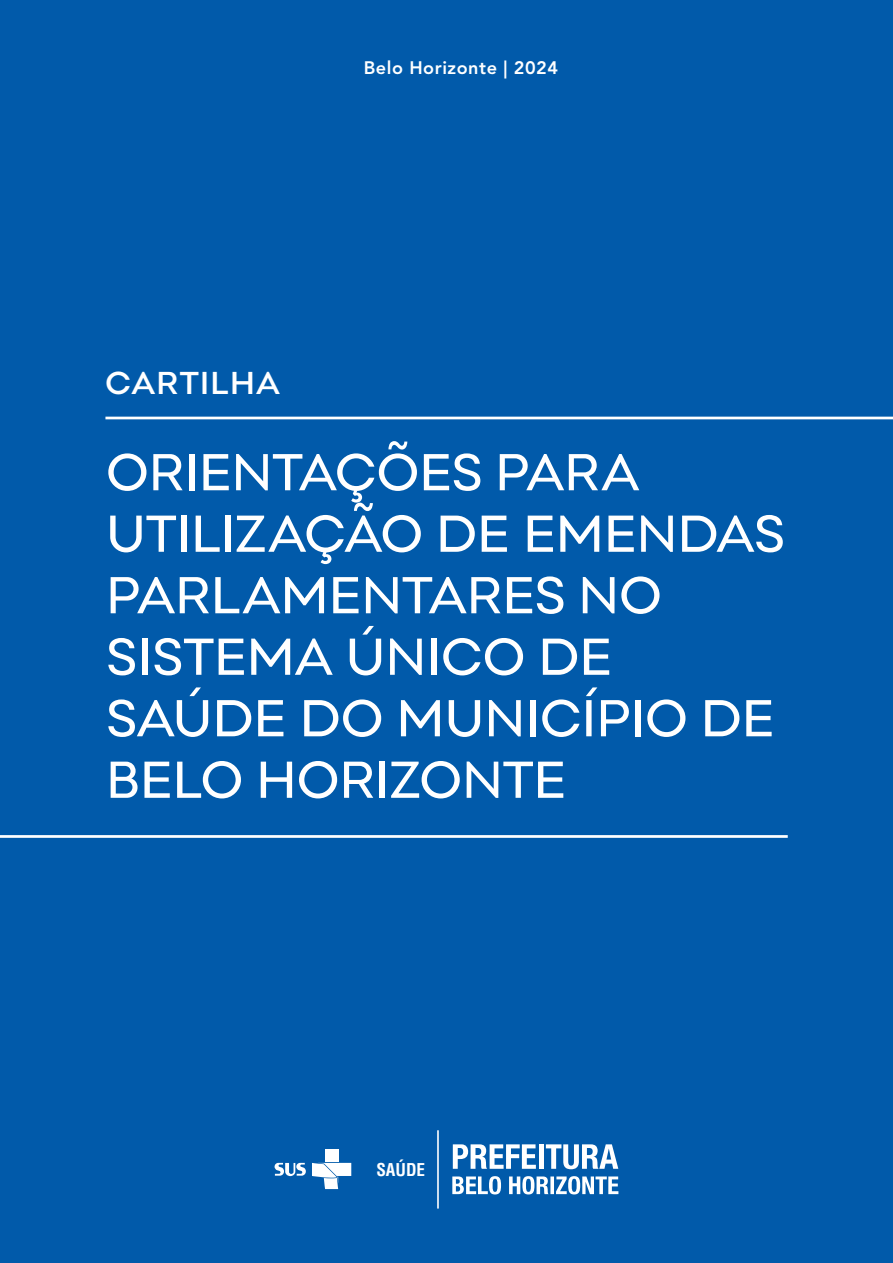
<style>
.page{position:relative;width:893px;height:1263px;background:#015aaa}
.page>*{position:absolute;margin:0;border:0;box-sizing:border-box;transform-origin:0 0}
.CAPA___Titulo{font:54px/61.5px "Point";letter-spacing:-.01em;color:#fff}
.CAPA___Tipo_de_material{font:600 33px "Point";letter-spacing:.02em;color:#fff}
.CAPA___BH-Ano{font:800 18px "Avenir";letter-spacing:.03em;color:#fff}
.t1{font:700 condensed 17.25px "Helvetica LT Std";color:#fff}
</style>
<div class="page">
<hr style="left:0;top:835px;width:786px;height:3px;background:#fff">
<hr style="left:107px;top:417px;width:786px;height:2px;background:#fff">
<hr style="left:437px;top:1130px;width:2px;height:79px;background:#fff">
<svg style="left:275px;top:1163px;width:31px;height:13px"></svg>
<div style="left:325px;top:1150px;width:13px;height:12px;background:#fff"></div>
<svg style="left:312px;top:1163px;width:39px;height:26px"></svg>
<svg style="left:453px;top:1144px;width:83px;height:25px"></svg>
<hr style="left:539px;top:1144px;width:4px;height:25px;background:#fff">
<svg style="left:546px;top:1144px;width:72px;height:25px"></svg>
<svg style="left:452px;top:1176px;width:49px;height:18px"></svg>
<svg style="left:509px;top:1176px;width:39px;height:18px"></svg>
<svg style="left:550px;top:1176px;width:4px;height:18px"></svg>
<svg style="left:556px;top:1176px;width:62px;height:18px"></svg>
<p class="CAPA___BH-Ano" style="left:364px;top:54px;width:196px">Belo Horizonte | 2024</p>
<p class="CAPA___Tipo_de_material" style="left:105px;top:362px;width:176px">CARTILHA</p>
<p class="CAPA___Titulo" style="left:106px;top:441px;width:681px">ORIENTAÇÕES PARA<br>UTILIZAÇÃO DE EMENDAS<br>PARLAMENTARES NO<br>SISTEMA ÚNICO DE<br>SAÚDE DO MUNICÍPIO DE<br>BELO HORIZONTE</p>
<p class="t1" style="left:376px;top:1158px;width:50px">SAÚDE</p>
</div>
